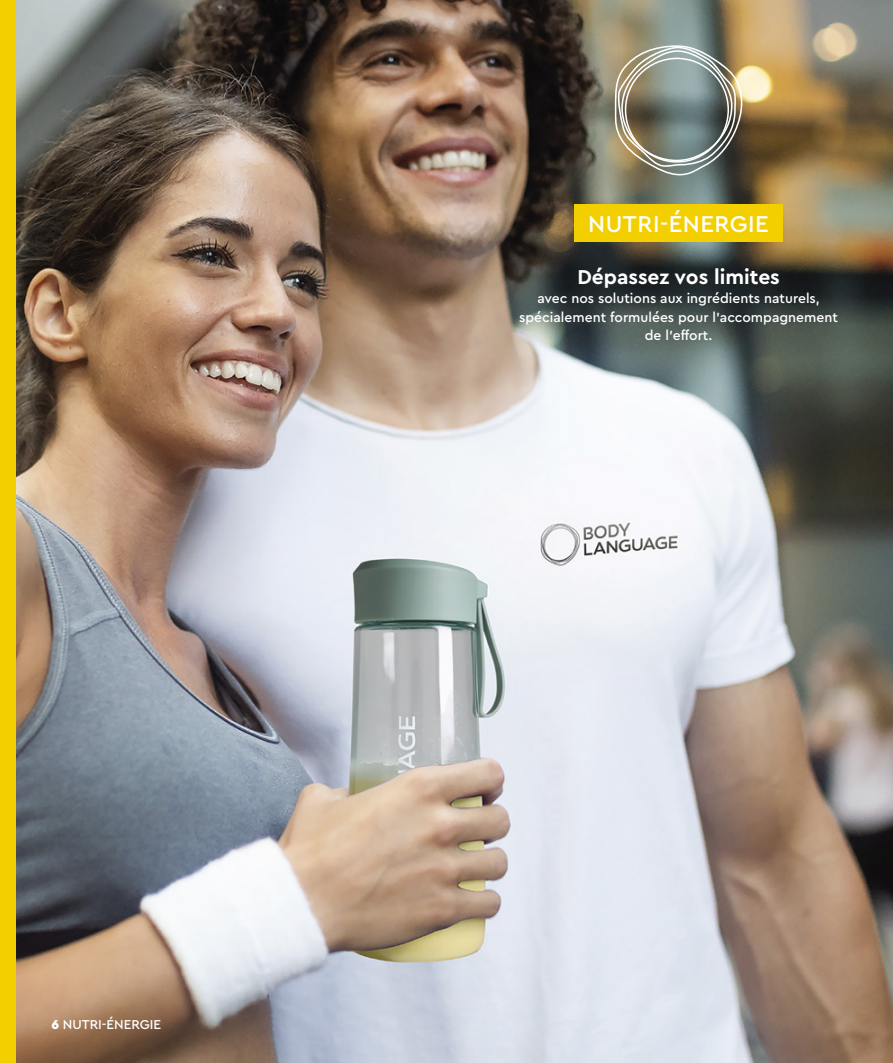
<style>
.page{position:relative;width:893px;height:1063px;background:#fff}
.page>*{position:absolute;margin:0;border:0;box-sizing:border-box;transform-origin:0 0}
.t1{font:500 24px "Cera Pro";letter-spacing:.02em;color:#fff}
.t2{font:700 21px "Cera Pro";color:#fff}
.t3{font:500 13.95px/18.8px "Cera Pro";color:#fff;text-align:center}
.t4{font:500 13.5px "Cera Pro";color:#fff}
.s1{font-weight:900}
</style>
<div class="page">
<img style="left:16px;top:0;width:877px;height:1063px">
<svg style="left:615px;top:45px;width:127px;height:130px"></svg>
<div style="left:0;top:0;width:16px;height:1063px;background:#f4cf00"></div>
<div style="left:574px;top:204px;width:209px;height:38px;background:#f4cf00"></div>
<p class="t4" style="left:51px;top:1016px;width:111px"><span class="s1">6</span> NUTRI-ÉNERGIE</p>
<h1 class="t1" style="left:588px;top:208px;width:182px">NUTRI-ÉNERGIE</h1>
<h2 class="t2" style="left:577px;top:263px;width:204px">Dépassez vos limites</h2>
<p class="t3" style="left:519px;top:288px;width:320px">avec nos solutions aux ingrédients naturels, spécialement formulées pour l’accompagnement de l’effort.</p>
</div>
